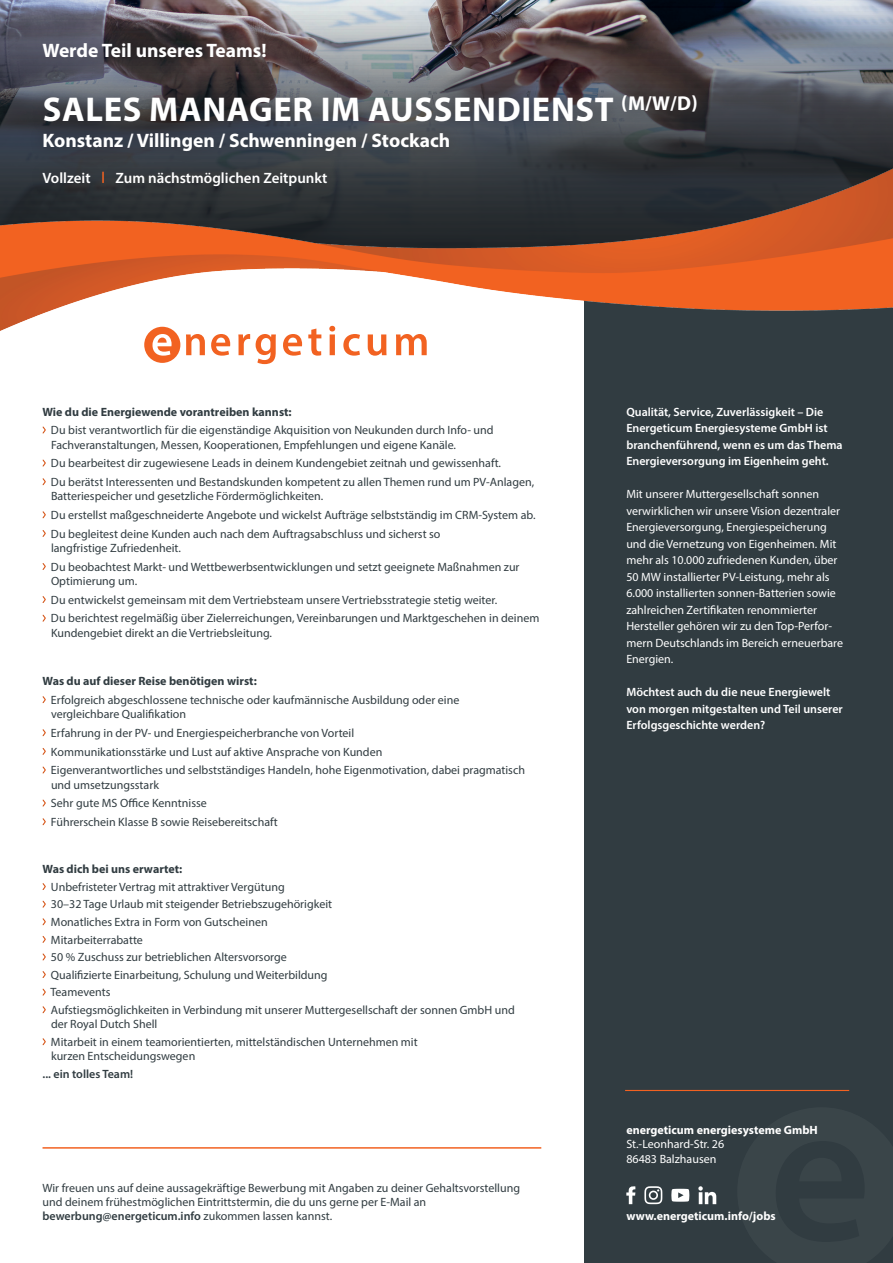
<style>
.page{position:relative;width:893px;height:1263px;background:#fff}
.page>*{position:absolute;margin:0;border:0;box-sizing:border-box;transform-origin:0 0}
.t1{font:700 34.5px "Myriad Pro";letter-spacing:.02em;color:#fff}
.t2{font:700 19.5px "Myriad Pro";color:#fff}
.t3{font:600 15px "Myriad Pro";color:#fff}
.t4{font:12px/18.6px "Myriad Pro";color:#313c41}
.t5{font:12px/16.5px "Myriad Pro";color:#fff}
.t6{font:600 12px/16.5px "Myriad Pro";color:#fff}
.t7{font:700 12px "Myriad Pro";color:#313c41}
.t8{font:700 12px "Myriad Pro";color:#fff}
.t9{font:600 12px "Myriad Pro";color:#313c41}
.s1{font-weight:600}
</style>
<div class="page">
<div style="left:584px;top:281px;width:309px;height:982px;background:#313c41"></div>
<img style="left:0;top:0;width:893px;height:163px">
<img style="left:0;top:163px;width:893px;height:173px">
<hr style="left:43px;top:1147px;width:498px;height:1px;background:#f26221">
<div style="left:144px;top:327px;width:36px;height:36px;background:#f26221;border-radius:50%"></div>
<svg style="left:152px;top:334px;width:20px;height:22px"></svg>
<svg style="left:186px;top:334px;width:19px;height:21px"></svg>
<svg style="left:211px;top:334px;width:19px;height:22px"></svg>
<svg style="left:238px;top:334px;width:12px;height:21px"></svg>
<svg style="left:256px;top:334px;width:20px;height:30px"></svg>
<svg style="left:283px;top:334px;width:19px;height:22px"></svg>
<svg style="left:308px;top:329px;width:13px;height:27px"></svg>
<svg style="left:329px;top:326px;width:6px;height:29px"></svg>
<svg style="left:343px;top:334px;width:17px;height:22px"></svg>
<svg style="left:368px;top:334px;width:19px;height:22px"></svg>
<svg style="left:396px;top:334px;width:31px;height:21px"></svg>
<hr style="left:625px;top:1090px;width:224px;height:1px;background:#f26221">
<svg style="left:626px;top:1186px;width:9px;height:18px"></svg>
<svg style="left:671px;top:1189px;width:18px;height:13px"></svg>
<svg style="left:644px;top:1186px;width:18px;height:18px"></svg>
<svg style="left:698px;top:1186px;width:18px;height:18px"></svg>
<div style="left:30px;top:159px;width:74px;height:38px;background:#231f20;opacity:.5"></div>
<div style="left:103px;top:159px;width:237px;height:41px;background:#34383a"></div>
<div style="left:31px;top:81px;width:679px;height:55px;background:#231f20;opacity:.5"></div>
<div style="left:30px;top:119px;width:432px;height:45px;background:#231f20;opacity:.5"></div>
<svg style="left:102px;top:172px;width:2px;height:11px"></svg>
<svg style="left:42px;top:696px;width:4px;height:7px"></svg>
<svg style="left:42px;top:729px;width:4px;height:8px"></svg>
<svg style="left:42px;top:748px;width:4px;height:7px"></svg>
<svg style="left:42px;top:766px;width:4px;height:8px"></svg>
<svg style="left:42px;top:799px;width:4px;height:8px"></svg>
<svg style="left:42px;top:818px;width:4px;height:8px"></svg>
<svg style="left:42px;top:426px;width:4px;height:8px"></svg>
<svg style="left:42px;top:459px;width:4px;height:8px"></svg>
<svg style="left:42px;top:478px;width:4px;height:8px"></svg>
<svg style="left:42px;top:511px;width:4px;height:8px"></svg>
<svg style="left:42px;top:530px;width:4px;height:7px"></svg>
<svg style="left:42px;top:563px;width:4px;height:7px"></svg>
<svg style="left:42px;top:596px;width:4px;height:7px"></svg>
<svg style="left:42px;top:614px;width:4px;height:8px"></svg>
<svg style="left:42px;top:883px;width:4px;height:7px"></svg>
<svg style="left:42px;top:900px;width:4px;height:8px"></svg>
<svg style="left:42px;top:918px;width:4px;height:8px"></svg>
<svg style="left:42px;top:936px;width:4px;height:7px"></svg>
<svg style="left:42px;top:953px;width:4px;height:8px"></svg>
<svg style="left:42px;top:971px;width:4px;height:7px"></svg>
<svg style="left:42px;top:988px;width:4px;height:8px"></svg>
<svg style="left:42px;top:1006px;width:4px;height:8px"></svg>
<svg style="left:42px;top:1038px;width:4px;height:8px"></svg>
<h2 class="t2" style="left:43px;top:38px;width:226px">Werde Teil unseres Teams!</h2>
<h1 class="t1" style="left:43px;top:87px;width:656px">SALES MANAGER IM AUSSENDIENST <sup>(M/W/D)</sup></h1>
<h2 class="t2" style="left:43px;top:128px;width:409px">Konstanz / Villingen / Schwenningen / Stockach</h2>
<p class="t3" style="left:43px;top:168px;width:50px">Vollzeit</p>
<p class="t3" style="left:115px;top:168px;width:213px">Zum nächstmöglichen Zeitpunkt</p>
<p class="t7" style="left:43px;top:404px;width:251px">Wie du die Energiewende vorantreiben kannst:</p>
<p class="t4" style="left:51px;top:423px;width:444px;line-height:14.4px">Du bist verantwortlich für die eigenständige Akquisition von Neukunden durch Info- und<br>Fachveranstaltungen, Messen, Kooperationen, Empfehlungen und eigene Kanäle.</p>
<p class="t4" style="left:51px;top:454px;width:485px">Du bearbeitest dir zugewiesene Leads in deinem Kundengebiet zeitnah und gewissenhaft.<br>Du berätst Interessenten und Bestandskunden kompetent zu allen Themen rund um PV-Anlagen,</p>
<p class="t4" style="left:51px;top:487px;width:486px">Batteriespeicher und gesetzliche Fördermöglichkeiten.<br>Du erstellst maßgeschneiderte Angebote und wickelst Aufträge selbstständig im CRM-System ab.<br>Du begleitest deine Kunden auch nach dem Auftragsabschluss und sicherst so</p>
<p class="t4" style="left:51px;top:539px;width:470px">langfristige Zufriedenheit.<br>Du beobachtest Markt- und Wettbewerbsentwicklungen und setzt geeignete Maßnahmen zur</p>
<p class="t4" style="left:51px;top:572px;width:490px">Optimierung um.<br>Du entwickelst gemeinsam mit dem Vertriebsteam unsere Vertriebsstrategie stetig weiter.<br>Du berichtest regelmäßig über Zielerreichungen, Vereinbarungen und Marktgeschehen in deinem</p>
<p class="t4" style="left:51px;top:623px;width:223px">Kundengebiet direkt an die Vertriebsleitung.</p>
<p class="t7" style="left:43px;top:673px;width:216px">Was du auf dieser Reise benötigen wirst:</p>
<p class="t4" style="left:51px;top:692px;width:410px;line-height:14.4px">Erfolgreich abgeschlossene technische oder kaufmännische Ausbildung oder eine vergleichbare Qualifikation</p>
<p class="t4" style="left:51px;top:723px;width:476px">Erfahrung in der PV- und Energiespeicherbranche von Vorteil<br>Kommunikationsstärke und Lust auf aktive Ansprache von Kunden<br>Eigenverantwortliches und selbstständiges Handeln, hohe Eigenmotivation, dabei pragmatisch</p>
<p class="t4" style="left:51px;top:775px;width:228px">und umsetzungsstark<br>Sehr gute MS Office Kenntnisse<br>Führerschein Klasse B sowie Reisebereitschaft</p>
<p class="t7" style="left:43px;top:861px;width:141px">Was dich bei uns erwartet:</p>
<p class="t4" style="left:50px;top:878px;width:466px;line-height:17.5px">Unbefristeter Vertrag mit attraktiver Vergütung<br>30–32 Tage Urlaub mit steigender Betriebszugehörigkeit<br>Monatliches Extra in Form von Gutscheinen<br>Mitarbeiterrabatte<br>50 % Zuschuss zur betrieblichen Altersvorsorge<br>Qualifizierte Einarbeitung, Schulung und Weiterbildung<br>Teamevents<br>Aufstiegsmöglichkeiten in Verbindung mit unserer Muttergesellschaft der sonnen GmbH und</p>
<p class="t4" style="left:51px;top:1015px;width:368px;line-height:17.5px">der Royal Dutch Shell<br>Mitarbeit in einem teamorientierten, mittelständischen Unternehmen mit</p>
<p class="t4" style="left:51px;top:1047px;width:146px">kurzen Entscheidungswegen</p>
<p class="t9" style="left:43px;top:1066px;width:92px">... ein tolles Team!</p>
<p class="t4" style="left:43px;top:1180px;width:479px;line-height:14.4px">Wir freuen uns auf deine aussagekräftige Bewerbung mit Angaben zu deiner Gehaltsvorstellung und deinem frühestmöglichen Eintrittstermin, die du uns gerne per E-Mail an <span class="s1">bewerbung@energeticum.info</span> zukommen lassen kannst.</p>
<p class="t6" style="left:626px;top:403px;width:218px">Qualität, Service, Zuverlässigkeit – Die Energeticum Energiesysteme GmbH ist branchenführend, wenn es um das Thema Energieversorgung im Eigenheim geht.</p>
<p class="t5" style="left:626px;top:486px;width:218px">Mit unserer Muttergesellschaft sonnen verwirklichen wir unsere Vision dezentraler Energieversorgung, Energiespeicherung und die Vernetzung von Eigenheimen. Mit mehr als 10.000 zufriedenen Kunden, über 50 MW installierter PV-Leistung, mehr als 6.000 installierten sonnen-Batterien sowie zahlreichen Zertifikaten renommierter Hersteller gehören wir zu den Top-Perfor&shy;mern Deutschlands im Bereich erneuerbare Energien.</p>
<p class="t6" style="left:626px;top:683px;width:218px">Möchtest auch du die neue Energiewelt von morgen mitgestalten und Teil unserer<br>Erfolgsgeschichte werden?</p>
<p class="t8" style="left:626px;top:1122px;width:193px">energeticum energiesysteme GmbH</p>
<p class="t5" style="left:626px;top:1137px;width:99px;line-height:14.4px">St.-Leonhard-Str. 26<br>86483 Balzhausen</p>
<p class="t8" style="left:626px;top:1208px;width:151px">www.energeticum.info/jobs</p>
</div>
